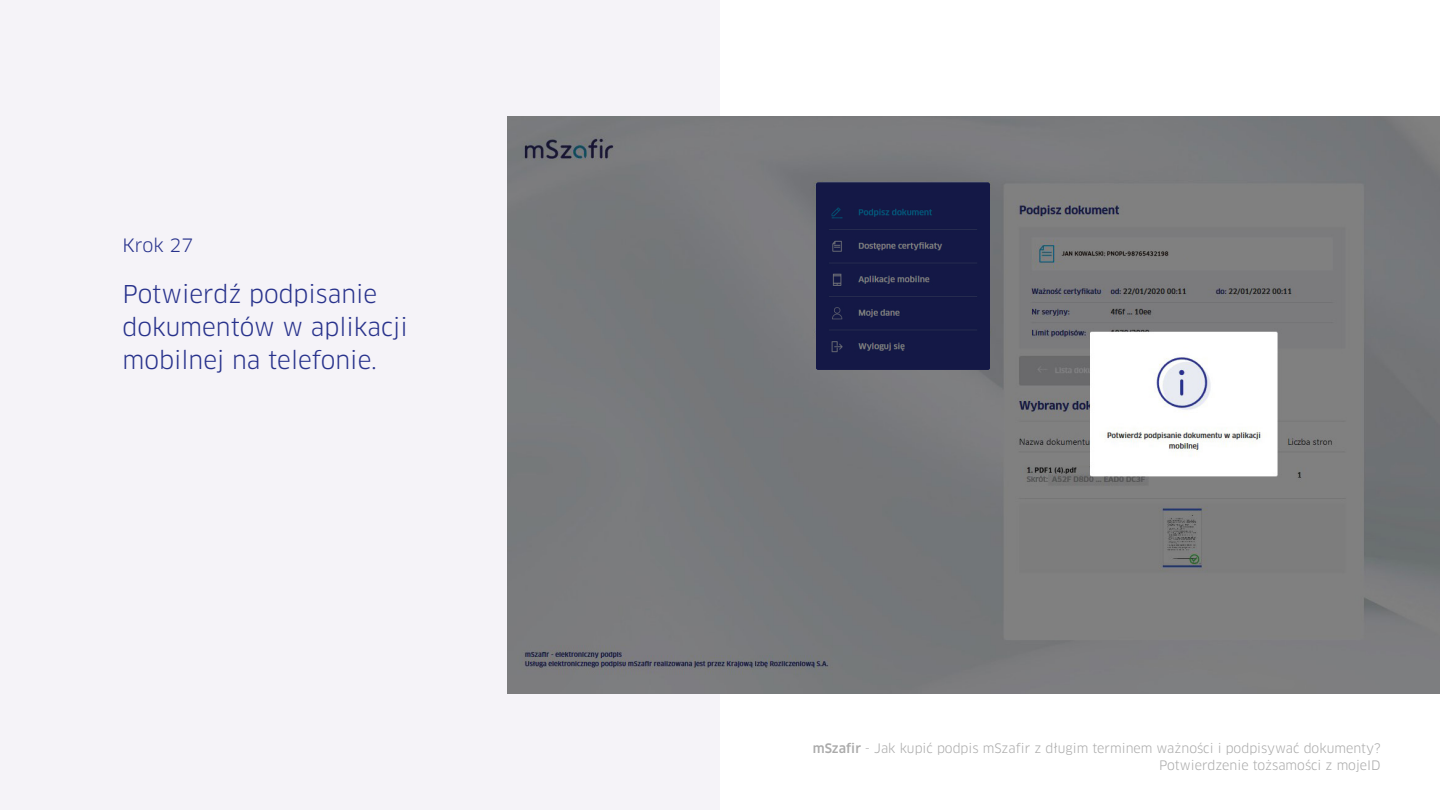
<style>
.page{position:relative;width:1440px;height:810px;background:#fff}
.page>*{position:absolute;margin:0;border:0;box-sizing:border-box;transform-origin:0 0}
.t1{font:24px/33px "Clan Pro";color:#28328c}
.t2{font:18px "Clan Pro";color:#28328c}
.t3{font:12.75px/16.5px "Clan Pro";color:#aaa;text-align:right}
.s1{font-weight:500}
</style>
<div class="page">
<div style="left:0;top:0;width:720px;height:810px;background:#f5f3f8"></div>
<img style="left:508px;top:117px;width:932px;height:576px">
<svg style="left:816px;top:182px;width:174px;height:188px;background:#171b48"></svg>
<h2 class="t2" style="left:122px;top:235px;width:72px">Krok 27</h2>
<h1 class="t1" style="left:122px;top:278px;width:287px">Potwierdź podpisanie dokumentów w aplikacji mobilnej na telefonie.</h1>
<p class="t3" style="left:813px;top:740px;width:569px"><span class="s1">mSzafir</span> - Jak kupić podpis mSzafir z długim terminem ważności i podpisywać dokumenty?<br>Potwierdzenie tożsamości z mojeID</p>
</div>
